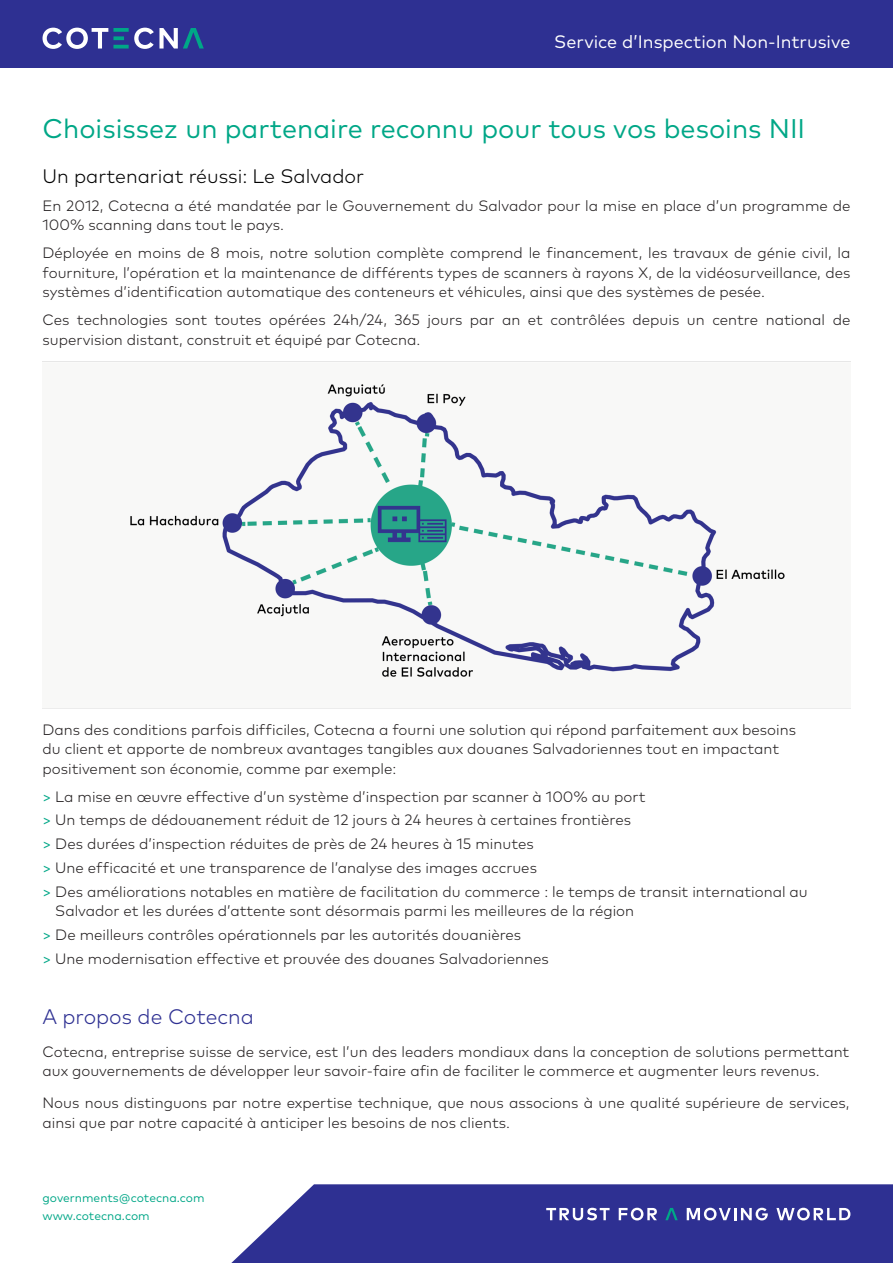
<style>
.page{position:relative;width:893px;height:1263px;background:#fff}
.page>*{position:absolute;margin:0;border:0;box-sizing:border-box;transform-origin:0 0}
.t1{font:27px "Mark Pro";color:#00a787}
.t2{font:300 21px "Mark Pro";color:#2e3092}
.t3{font:300 19.5px "Mark Pro";color:#000}
.Top_header{font:18px "Mark Pro";color:#fff}
.Body{font:300 15px/19.5px "Mark Pro";color:#231f20}
.t4{font:12px/18px "Mark Pro";color:#00a787}
.s1{font-weight:400;color:#00a787}
</style>
<div class="page">
<svg style="left:231px;top:1184px;width:662px;height:79px;background:#3d3f9a"></svg>
<svg style="left:665px;top:1208px;width:13px;height:12px"></svg>
<svg style="left:546px;top:1208px;width:64px;height:12px"></svg>
<svg style="left:619px;top:1208px;width:38px;height:12px"></svg>
<svg style="left:687px;top:1208px;width:81px;height:12px"></svg>
<svg style="left:776px;top:1208px;width:74px;height:12px"></svg>
<div style="left:0;top:0;width:893px;height:68px;background:#2e3092"></div>
<svg style="left:43px;top:28px;width:161px;height:21px"></svg>
<img style="left:43px;top:361px;width:807px;height:348px">
<p class="Top_header" style="left:554px;top:29px;width:298px">Service d’Inspection Non-Intrusive</p>
<h2 class="t1" style="left:43px;top:108px;width:764px">Choisissez un partenaire reconnu pour tous vos besoins NII</h2>
<h2 class="t3" style="left:43px;top:161px;width:323px">Un partenariat réussi: Le Salvador</h2>
<p class="Body" style="left:43px;top:194px;width:809px">En 2012, Cotecna a été mandatée par le Gouvernement du Salvador pour la mise en place d’un programme de<br>100% scanning dans tout le pays.</p>
<p class="Body" style="left:43px;top:242px;width:809px;text-align:justify">Déployée en moins de 8 mois, notre solution complète comprend le financement, les travaux de génie civil, la fourniture, l’opération et la maintenance de différents types de scanners à rayons X, de la vidéosurveillance, des systèmes d’identification automatique des conteneurs et véhicules, ainsi que des systèmes de pesée.</p>
<p class="Body" style="left:43px;top:309px;width:809px">Ces technologies sont toutes opérées 24h/24, 365 jours par an et contrôlées depuis un centre national de supervision distant, construit et équipé par Cotecna.</p>
<p class="Body" style="left:43px;top:718px;width:755px">Dans des conditions parfois difficiles, Cotecna a fourni une solution qui répond parfaitement aux besoins du client et apporte de nombreux avantages tangibles aux douanes Salvadoriennes tout en impactant positivement son économie, comme par exemple:</p>
<p class="Body" style="left:43px;top:785px;width:604px"><span class="s1">&gt;</span> La mise en œuvre effective d’un système d’inspection par scanner à 100% au port</p>
<p class="Body" style="left:43px;top:809px;width:590px"><span class="s1">&gt;</span> Un temps de dédouanement réduit de 12 jours à 24 heures à certaines frontières</p>
<p class="Body" style="left:43px;top:833px;width:493px"><span class="s1">&gt;</span> Des durées d’inspection réduites de près de 24 heures à 15 minutes</p>
<p class="Body" style="left:43px;top:857px;width:496px"><span class="s1">&gt;</span> Une efficacité et une transparence de l’analyse des images accrues</p>
<p class="Body" style="left:55px;top:880px;width:754px;text-indent:-13px"><span class="s1">&gt;</span> Des améliorations notables en matière de facilitation du commerce : le temps de transit international au<br>Salvador et les durées d’attente sont désormais parmi les meilleures de la région</p>
<p class="Body" style="left:43px;top:924px;width:480px"><span class="s1">&gt;</span> De meilleurs contrôles opérationnels par les autorités douanières</p>
<p class="Body" style="left:43px;top:947px;width:508px"><span class="s1">&gt;</span> Une modernisation effective et prouvée des douanes Salvadoriennes</p>
<h2 class="t2" style="left:43px;top:1001px;width:213px">A propos de Cotecna</h2>
<p class="Body" style="left:43px;top:1040px;width:808px">Cotecna, entreprise suisse de service, est l’un des leaders mondiaux dans la conception de solutions permettant aux gouvernements de développer leur savoir-faire afin de faciliter le commerce et augmenter leurs revenus.</p>
<p class="Body" style="left:43px;top:1092px;width:808px">Nous nous distinguons par notre expertise technique, que nous associons à une qualité supérieure de services, ainsi que par notre capacité à anticiper les besoins de nos clients.</p>
<p class="t4" style="left:43px;top:1188px;width:164px">governments@cotecna.com www.cotecna.com</p>
</div>
